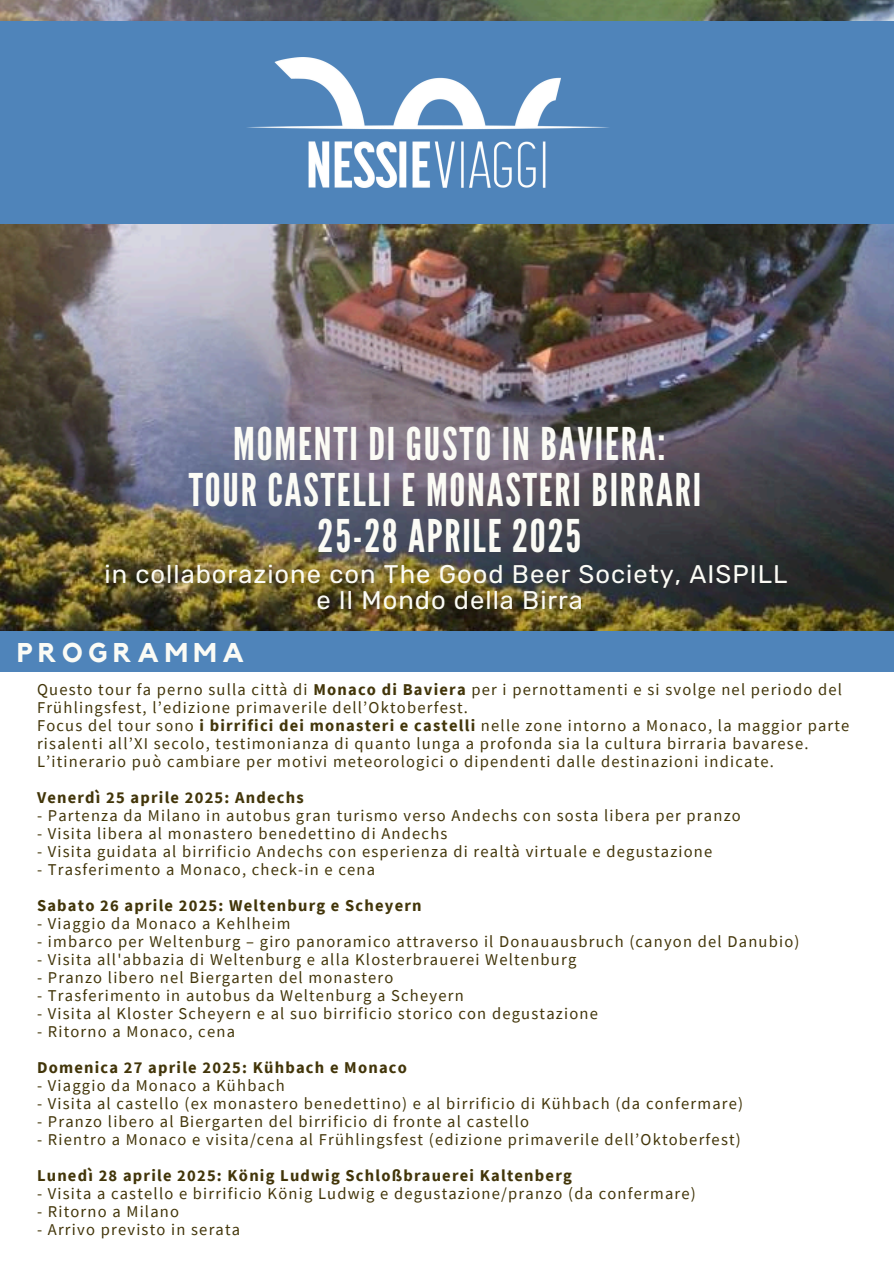
<style>
.page{position:relative;width:894px;height:1264px;background:#fff}
.page>*{position:absolute;margin:0;border:0;box-sizing:border-box;transform-origin:0 0}
.t1{font:45px/46.2px "League Gothic";letter-spacing:.04em;color:#fbfbf5;text-align:center}
.t2{font:700 27px "Kollektif";letter-spacing:.21em;color:#fbfbf5}
.t3{font:25.5px/25.8px "Rubik";letter-spacing:.04em;color:#fbfbf5;text-align:center}
.t4{font:16.5px/18px "Source Sans Pro";letter-spacing:.075em;color:#423509}
.t5{font:700 16.5px "Source Sans Pro";letter-spacing:.075em;color:#423509}
.s1{font-weight:700}
</style>
<div class="page">
<img style="left:0;top:0;width:893px;height:631px">
<div style="left:0;top:631px;width:893px;height:41px;background:#4f84ba"></div>
<div style="left:0;top:21px;width:893px;height:203px;background:#4f84ba"></div>
<img style="left:247px;top:57px;width:362px;height:131px">
<h1 class="t1" style="left:189px;top:422px;width:514px">MOMENTI DI GUSTO IN BAVIERA:<br>TOUR CASTELLI E MONASTERI BIRRARI<br>25-28 APRILE 2025</h1>
<h3 class="t3" style="left:104px;top:561px;width:684px">in collaborazione con The Good Beer Society, AISPILL e Il Mondo della Birra</h3>
<p class="t2" style="left:17px;top:640px;width:228px">PROGRAMMA</p>
<p class="t4" style="left:37px;top:680px;width:806px">Questo tour fa perno sulla città di <span class="s1">Monaco di Baviera</span> per i pernottamenti e si svolge nel periodo del<br>Frühlingsfest, l’edizione primaverile dell’Oktoberfest.</p>
<p class="t4" style="left:37px;top:716px;width:813px">Focus del tour sono <span class="s1">i birrifici dei monasteri e castelli</span> nelle zone intorno a Monaco, la maggior parte risalenti all’XI secolo, testimonianza di quanto lunga a profonda sia la cultura birraria bavarese.</p>
<h1 class="t4" style="left:37px;top:752px;width:738px">L’itinerario può cambiare per motivi meteorologici o dipendenti dalle destinazioni indicate.</h1>
<p class="t5" style="left:37px;top:786px;width:268px">Venerdì 25 aprile 2025: Andechs</p>
<p class="t4" style="left:37px;top:806px;width:705px">- Partenza da Milano in autobus gran turismo verso Andechs con sosta libera per pranzo</p>
<p class="t4" style="left:37px;top:824px;width:412px">- Visita libera al monastero benedettino di Andechs</p>
<p class="t4" style="left:37px;top:842px;width:676px">- Visita guidata al birrificio Andechs con esperienza di realtà virtuale e degustazione</p>
<p class="t4" style="left:37px;top:860px;width:339px">- Trasferimento a Monaco, check-in e cena</p>
<p class="t5" style="left:37px;top:894px;width:386px">Sabato 26 aprile 2025: Weltenburg e Scheyern</p>
<p class="t4" style="left:37px;top:914px;width:255px">- Viaggio da Monaco a Kehlheim</p>
<p class="t4" style="left:37px;top:932px;width:763px">- imbarco per Weltenburg – giro panoramico attraverso il Donauausbruch (canyon del Danubio)</p>
<p class="t4" style="left:37px;top:950px;width:540px">- Visita all'abbazia di Weltenburg e alla Klosterbrauerei Weltenburg</p>
<p class="t4" style="left:37px;top:968px;width:358px">- Pranzo libero nel Biergarten del monastero</p>
<p class="t4" style="left:37px;top:986px;width:428px">- Trasferimento in autobus da Weltenburg a Scheyern</p>
<p class="t4" style="left:37px;top:1004px;width:562px">- Visita al Kloster Scheyern e al suo birrificio storico con degustazione</p>
<p class="t4" style="left:37px;top:1022px;width:199px">- Ritorno a Monaco, cena</p>
<p class="t5" style="left:37px;top:1056px;width:371px">Domenica 27 aprile 2025: Kühbach e Monaco</p>
<p class="t4" style="left:37px;top:1076px;width:249px">- Viaggio da Monaco a Kühbach</p>
<p class="t4" style="left:37px;top:1094px;width:707px">- Visita al castello (ex monastero benedettino) e al birrificio di Kühbach (da confermare)</p>
<p class="t4" style="left:37px;top:1112px;width:493px">- Pranzo libero al Biergarten del birrificio di fronte al castello</p>
<p class="t4" style="left:37px;top:1130px;width:705px">- Rientro a Monaco e visita/cena al Frühlingsfest (edizione primaverile dell’Oktoberfest)</p>
<p class="t5" style="left:37px;top:1164px;width:536px">Lunedì 28 aprile 2025: König Ludwig Schloßbrauerei Kaltenberg</p>
<p class="t4" style="left:37px;top:1184px;width:660px">- Visita a castello e birrificio König Ludwig e degustazione/pranzo (da confermare)</p>
<p class="t4" style="left:37px;top:1202px;width:143px">- Ritorno a Milano</p>
<p class="t4" style="left:37px;top:1220px;width:205px">- Arrivo previsto in serata</p>
</div>
